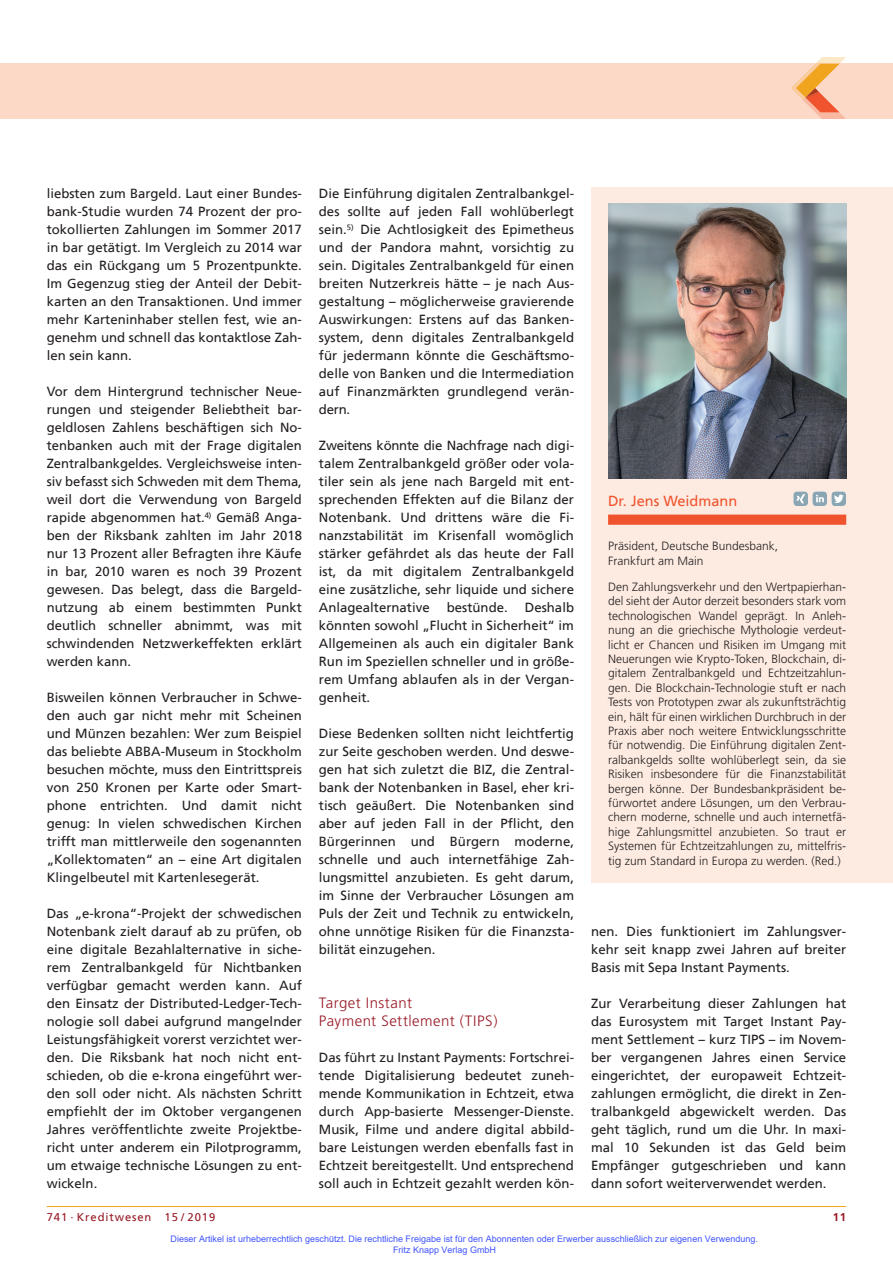
<style>
.page{position:relative;width:893px;height:1263px;background:#fff}
.page>*{position:absolute;margin:0;border:0;box-sizing:border-box;transform-origin:0 0}
.t1{font:300 15px/18px "Frutiger";letter-spacing:.03em;color:#981a26}
.t2{font:14.55px "Frutiger";color:#f0542e}
.t3{font:13.2px/18px "Frutiger";color:#231f20;text-align:justify}
.t4{font:300 12px/14.4px "Frutiger";color:#231f20}
.t5{font:11.25px "Frutiger";letter-spacing:.08em;color:#981a26}
.t6{font:700 11.25px "Frutiger";color:#981a26}
.t7{font:9px/10.8px "Arial";color:#4054ff}
</style>
<div class="page">
<hr style="left:47px;top:1206px;width:799px;height:1px;background:#f1a31e">
<div style="left:0;top:64px;width:893px;height:55px;background:#fcd9c7"></div>
<svg style="left:791px;top:57px;width:55px;height:62px"></svg>
<div style="left:591px;top:187px;width:302px;height:695px;background:#fdebe1"></div>
<div style="left:608px;top:514px;width:238px;height:11px;background:#f0542e"></div>
<img style="left:608px;top:204px;width:238px;height:274px">
<svg style="left:793px;top:491px;width:53px;height:15px"></svg>
<p class="t3" style="left:47px;top:185px;width:257px">liebsten zum Bargeld. Laut einer Bundes&shy;bank-Studie wurden 74 Prozent der pro&shy;tokollierten Zahlungen im Sommer 2017 in bar getätigt. Im Vergleich zu 2014 war das ein Rückgang um 5 Prozentpunkte.<br>Im Gegenzug stieg der Anteil der Debit&shy;karten an den Transaktionen. Und immer mehr Karteninhaber stellen fest, wie an&shy;genehm und schnell das kontaktlose Zah&shy;len sein kann.</p>
<p class="t3" style="left:47px;top:383px;width:257px">Vor dem Hintergrund technischer Neue&shy;rungen und steigender Beliebtheit bar&shy;geldlosen Zahlens beschäftigen sich No&shy;tenbanken auch mit der Frage digitalen Zentralbankgeldes. Vergleichsweise inten&shy;siv befasst sich Schweden mit dem Thema, weil dort die Verwendung von Bargeld rapide abgenommen hat.<sup>4)</sup> Gemäß Anga&shy;ben der Riksbank zahlten im Jahr 2018 nur 13 Prozent aller Befragten ihre Käufe in bar, 2010 waren es noch 39 Prozent gewesen. Das belegt, dass die Bargeld&shy;nutzung ab einem bestimmten Punkt deutlich schneller abnimmt, was mit schwindenden Netzwerkeffekten erklärt werden kann.</p>
<p class="t3" style="left:47px;top:689px;width:257px">Bisweilen können Verbraucher in Schwe&shy;den auch gar nicht mehr mit Scheinen und Münzen bezahlen: Wer zum Beispiel das beliebte ABBA-Museum in Stockholm besuchen möchte, muss den Eintrittspreis von 250 Kronen per Karte oder Smart&shy;phone entrichten. Und damit nicht genug: In vielen schwedischen Kirchen trifft man mittlerweile den sogenannten „Kollektomaten“ an – eine Art digitalen Klingelbeutel mit Kartenlesegerät.</p>
<p class="t3" style="left:47px;top:905px;width:257px">Das „e-krona“-Projekt der schwedischen Notenbank zielt darauf ab zu prüfen, ob eine digitale Bezahlalternative in siche&shy;rem Zentralbankgeld für Nichtbanken verfügbar gemacht werden kann. Auf den Einsatz der Distributed-Ledger-Tech&shy;nologie soll dabei aufgrund mangelnder Leistungsfähigkeit vorerst verzichtet wer&shy;den. Die Riksbank hat noch nicht ent&shy;schieden, ob die e-krona eingeführt wer&shy;den soll oder nicht. Als nächsten Schritt empfiehlt der im Oktober vergangenen Jahres veröffentlichte zweite Projektbe&shy;richt unter anderem ein Pilotprogramm, um etwaige technische Lösungen zu ent&shy;wickeln.</p>
<p class="t3" style="left:319px;top:185px;width:257px">Die Einführung digitalen Zentralbankgel&shy;des sollte auf jeden Fall wohlüberlegt sein.<sup>5)</sup> Die Achtlosigkeit des Epimetheus und der Pandora mahnt, vorsichtig zu sein. Digitales Zentralbankgeld für einen breiten Nutzerkreis hätte – je nach Aus&shy;gestaltung – möglicherweise gravierende Auswirkungen: Erstens auf das Banken&shy;system, denn digitales Zentralbankgeld für jedermann könnte die Geschäftsmo&shy;delle von Banken und die Intermediation auf Finanzmärkten grundlegend verän&shy;dern.</p>
<p class="t3" style="left:319px;top:437px;width:257px">Zweitens könnte die Nachfrage nach digi&shy;talem Zentralbankgeld größer oder vola&shy;tiler sein als jene nach Bargeld mit ent&shy;sprechenden Effekten auf die Bilanz der Notenbank. Und drittens wäre die Fi&shy;nanzstabilität im Krisenfall womöglich stärker gefährdet als das heute der Fall ist, da mit digitalem Zentralbankgeld eine zusätzliche, sehr liquide und sichere Anlagealternative</p>
<p class="t3" style="left:319px;top:599px;width:257px;text-indent:206px">Deshalb könnten sowohl „Flucht in Sicherheit“ im Allgemeinen als auch ein digitaler Bank Run im Speziellen schneller und in größe&shy;rem Umfang ablaufen als in der Vergan&shy;genheit.</p>
<p class="t3" style="left:319px;top:725px;width:257px">Diese Bedenken sollten nicht leichtfertig zur Seite geschoben werden. Und deswe&shy;gen hat sich zuletzt die BIZ, die Zentral&shy;bank der Notenbanken in Basel, eher kri&shy;tisch geäußert. Die Notenbanken sind aber auf jeden Fall in der Pflicht, den Bürgerinnen und Bürgern moderne, schnelle und auch internetfähige Zah&shy;lungsmittel anzubieten. Es geht darum, im Sinne der Verbraucher Lösungen am Puls der Zeit und Technik zu entwickeln, ohne unnötige Risiken für die Finanzsta&shy;bilität einzugehen.</p>
<p class="t3" style="left:447px;top:599px;width:62px">bestünde.</p>
<p class="t1" style="left:319px;top:994px;width:180px">Target Instant<br>Payment Settlement (TIPS)</p>
<p class="t3" style="left:319px;top:1049px;width:257px">Das führt zu Instant Payments: Fortschrei&shy;tende Digitalisierung bedeutet zuneh&shy;mende Kommunikation in Echtzeit, etwa durch App-basierte Messenger-Dienste.<br>Musik, Filme und andere digital abbild&shy;bare Leistungen werden ebenfalls fast in Echtzeit bereitgestellt. Und entsprechend soll auch in Echtzeit gezahlt werden kön-</p>
<p class="t2" style="left:608px;top:494px;width:131px">Dr. Jens Weidmann</p>
<p class="t4" style="left:608px;top:539px;width:172px">Präsident, Deutsche Bundesbank,<br>Frankfurt am Main</p>
<p class="t4" style="left:608px;top:580px;width:240px;text-align:justify">Den Zahlungsverkehr und den Wertpapierhan&shy;del sieht der Autor derzeit besonders stark vom technologischen Wandel geprägt. In Anleh&shy;nung an die griechische Mythologie verdeut&shy;licht er Chancen und Risiken im Umgang mit Neuerungen wie Krypto-Token, Blockchain, di&shy;gitalem Zentralbankgeld und Echtzeitzahlun&shy;gen. Die Blockchain-Technologie stuft er nach Tests von Prototypen zwar als zukunftsträchtig ein, hält für einen wirklichen Durchbruch in der Praxis aber noch weitere Entwicklungsschritte für notwendig. Die Einführung digitalen Zent&shy;ralbankgelds sollte wohlüberlegt sein, da sie Risiken insbesondere für die Finanzstabilität bergen könne. Der Bundesbankpräsident be&shy;fürwortet andere Lösungen, um den Verbrau&shy;chern moderne, schnelle und auch internetfä&shy;hige Zahlungsmittel anzubieten. So traut er Systemen für Echtzeitzahlungen zu, mittelfris&shy;tig zum Standard in Europa zu werden. (Red.)</p>
<p class="t3" style="left:591px;top:923px;width:257px">nen. Dies funktioniert im Zahlungsver&shy;kehr seit knapp zwei Jahren auf breiter Basis mit Sepa Instant Payments.</p>
<p class="t3" style="left:591px;top:995px;width:257px">Zur Verarbeitung dieser Zahlungen hat das Eurosystem mit Target Instant Pay&shy;ment Settlement – kurz TIPS – im Novem&shy;ber vergangenen Jahres einen Service eingerichtet, der europaweit Echtzeit&shy;zahlungen ermöglicht, die direkt in Zen&shy;tralbankgeld abgewickelt werden. Das geht täglich, rund um die Uhr. In maxi&shy;mal 10 Sekunden ist das Geld beim Empfänger gutgeschrieben und kann dann sofort weiterverwendet werden.</p>
<p class="t5" style="left:47px;top:1211px;width:170px">741 · Kreditwesen 15 / 2019</p>
<p class="t6" style="left:833px;top:1211px;width:15px">11</p>
<p class="t7" style="left:393px;top:1233px;width:366px;text-indent:-223px">Dieser Artikel ist urheberrechtlich geschützt. Die rechtliche Freigabe ist für den Abonnenten oder Erwerber ausschließlich zur eigenen Verwendung.<br>Fritz Knapp Verlag GmbH</p>
</div>
